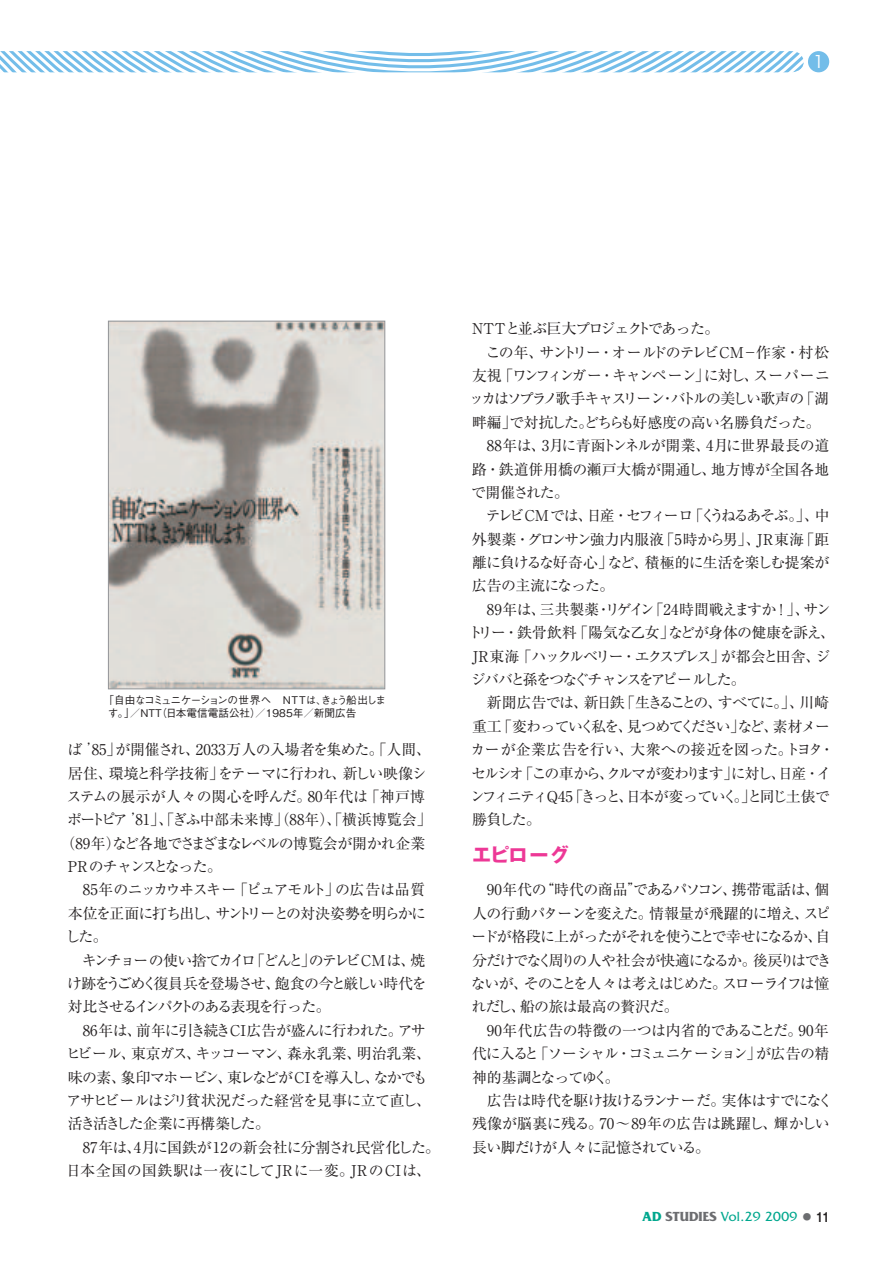
<style>
.page{position:relative;width:893px;height:1263px;background:#fff}
.page>*{position:absolute;margin:0;border:0;box-sizing:border-box;transform-origin:0 0}
.t1{font:19.2px "Gothic MB101 Pro Bold 90 pv RKSJ H";letter-spacing:.015em;color:#ed3896}
.t2{font:16.95px "Hira Kaku Pro W3 90 pv RKSJ H";color:#fff}
.t3{font:14.85px/23.4px "Ryumin Pro Regular 90 pv RKSJ H";letter-spacing:-.055em;color:#231f20}
.t4{font:14.85px "Ryumin Pro Regular 90 pv RKSJ H";color:#231f20}
.t5{font:14.85px "Ryumin Pro Regular 90 pv RKSJ H";letter-spacing:-.015em;color:#231f20}
.t6{font:14.85px "Ryumin Pro Regular 90 pv RKSJ H";letter-spacing:-.11em;color:#231f20}
.t7{font:14.85px "Ryumin Pro Regular 90 pv RKSJ H";letter-spacing:-.095em;color:#231f20}
.t8{font:14.85px "Ryumin Pro Regular 90 pv RKSJ H";letter-spacing:-.1em;color:#231f20}
.t9{font:14.85px "Ryumin Pro Regular 90 pv RKSJ H";letter-spacing:.02em;color:#231f20}
.t10{font:14.85px "Ryumin Pro Regular 90 pv RKSJ H";letter-spacing:-.115em;color:#231f20}
.t11{font:14.85px "Ryumin Pro Regular 90 pv RKSJ H";letter-spacing:-.125em;color:#231f20}
.t12{font:13.8px "Friz Quadrata";letter-spacing:.025em;color:#00a78e}
.t13{font:10.65px/13.8px "Gothic BBB Pro Medium 90 pv RKSJ H";color:#231f20}
.s1{font-weight:700}
.s2{font-weight:700;color:#6c6d70}
.s3{font-family:"Gothic BBB Pro Medium 90 pv RKSJ H";font-size:8.55px;color:#6c6d70}
.s4{font-family:"Helvetica";font-weight:700;font-stretch:condensed;color:#231f20}
</style>
<div class="page">
<img style="left:110px;top:323px;width:273px;height:364px">
<div style="left:108px;top:321px;width:277px;height:368px;border:1px solid #939598"></div>
<svg style="left:0;top:51px;width:804px;height:21px"></svg>
<div style="left:808px;top:51px;width:21px;height:21px;background:#73bde9;border-radius:50%"></div>
<p class="t2" style="left:813px;top:55px;width:13px">1</p>
<p class="t13" style="left:108px;top:694px;width:280px;text-indent:-4px">「自由なコミュニケーションの世界へ　NTTは、きょう船出します。」／NTT（日本電信電話公社）／1985年／新聞広告</p>
<p class="t4" style="left:67px;top:744px;width:365px">ば ’85」が開催され、2033万人の入場者を集めた。「人間、</p>
<p class="t3" style="left:68px;top:763px;width:360px">居住、環境と科学技術」をテーマに行われ、新しい映像シ</p>
<p class="t4" style="left:67px;top:791px;width:360px">ステムの展示が人々の関心を呼んだ。80年代は「神戸博</p>
<p class="t4" style="left:67px;top:814px;width:366px">ポートピア ’81」、「ぎふ中部未来博」（88年）、「横浜博覧会」</p>
<p class="t3" style="left:61px;top:833px;width:366px">（89年）など各地でさまざまなレベルの博覧会が開かれ企業</p>
<p class="t3" style="left:68px;top:857px;width:156px">PRのチャンスとなった。</p>
<p class="t3" style="left:68px;top:880px;width:359px">　85年のニッカウヰスキー「ピュアモルト」の広告は品質</p>
<p class="t7" style="left:68px;top:908px;width:360px">本位を正面に打ち出し、サントリーとの対決姿勢を明らかに</p>
<p class="t3" style="left:66px;top:927px;width:44px">した。</p>
<p class="t6" style="left:68px;top:954px;width:359px">　キンチョーの使い捨てカイロ「どんと」のテレビ CM は、焼</p>
<p class="t8" style="left:67px;top:978px;width:361px">け跡をうごめく復員兵を登場させ、飽食の今と厳しい時代を</p>
<p class="t10" style="left:68px;top:1001px;width:264px">対比させるインパクトのある表現を行った。</p>
<p class="t3" style="left:68px;top:1020px;width:359px">　86年は、前年に引き続きCI広告が盛んに行われた。アサ</p>
<p class="t4" style="left:66px;top:1048px;width:366px">ヒビール、東京ガス、キッコーマン、森永乳業、明治乳業、</p>
<p class="t3" style="left:68px;top:1067px;width:361px">味の素、象印マホービン、東レなどが CIを導入し、なかでも</p>
<p class="t3" style="left:67px;top:1091px;width:366px">アサヒビールはジリ貧状況だった経営を見事に立て直し、</p>
<p class="t11" style="left:68px;top:1118px;width:204px">活き活きした企業に再構築した。</p>
<p class="t5" style="left:68px;top:1142px;width:374px">　87年は、4月に国鉄が12の新会社に分割され民営化した。</p>
<p class="t9" style="left:66px;top:1165px;width:366px">日本全国の国鉄駅は一夜にしてJRに一変。JRのCIは、</p>
<p class="t3" style="left:468px;top:319px;width:368px">NTTと並ぶ巨大プロジェクトであった。<br>　この年、サントリー・オールドのテレビCM－作家・村松友視「ワンフィンガー・キャンペーン」に対し、スーパーニッカはソプラノ歌手キャスリーン・バトルの美しい歌声の「湖畔編」で対抗した。どちらも好感度の高い名勝負だった。　88年は、3月に青函トンネルが開業、4月に世界最長の道路・鉄道併用橋の瀬戸大橋が開通し、地方博が全国各地で開催された。<br>　テレビCM では、日産・セフィーロ「くうねるあそぶ。」、中外製薬・グロンサン強力内服液「5時から男」、JR東海「距離に負けるな好奇心」など、積極的に生活を楽しむ提案が広告の主流になった。<br>　89年は、三共製薬・リゲイン「24時間戦えますか！」、サントリー・鉄骨飲料「陽気な乙女」などが身体の健康を訴え、<br>JR東海「ハックルベリー・エクスプレス」が都会と田舎、ジジババと孫をつなぐチャンスをアピールした。<br>　新聞広告では、新日鉄「生きることの、すべてに。」、川崎重工「変わっていく私を、見つめてください」など、素材メーカーが企業広告を行い、大衆への接近を図った。トヨタ・セルシオ「この車から、クルマが変わります」に対し、日産・インフィニティQ45「きっと、日本が変っていく。」と同じ土俵で勝負した。</p>
<p class="t1" style="left:472px;top:848px;width:99px">エピローグ</p>
<p class="t3" style="left:471px;top:880px;width:363px">　90年代の“時代の商品”であるパソコン、携帯電話は、個人の行動パターンを変えた。情報量が飛躍的に増え、スピードが格段に上がったがそれを使うことで幸せになるか、自分だけでなく周りの人や社会が快適になるか。後戻りはできないが、そのことを人々は考えはじめた。スローライフは憧れだし、船の旅は最高の贅沢だ。<br>　90年代広告の特徴の一つは内省的であることだ。90年代に入ると「ソーシャル・コミュニケーション」が広告の精神的基調となってゆく。<br>　広告は時代を駆け抜けるランナーだ。実体はすでになく残像が脳裏に残る。70～89年の広告は跳躍し、輝かしい長い脚だけが人々に記憶されている。</p>
<p class="t12" style="left:642px;top:1212px;width:189px"><span class="s1">AD</span> <span class="s2">STUDIES</span> Vol.29 2009 <span class="s3">●</span> <span class="s4">11</span></p>
</div>
